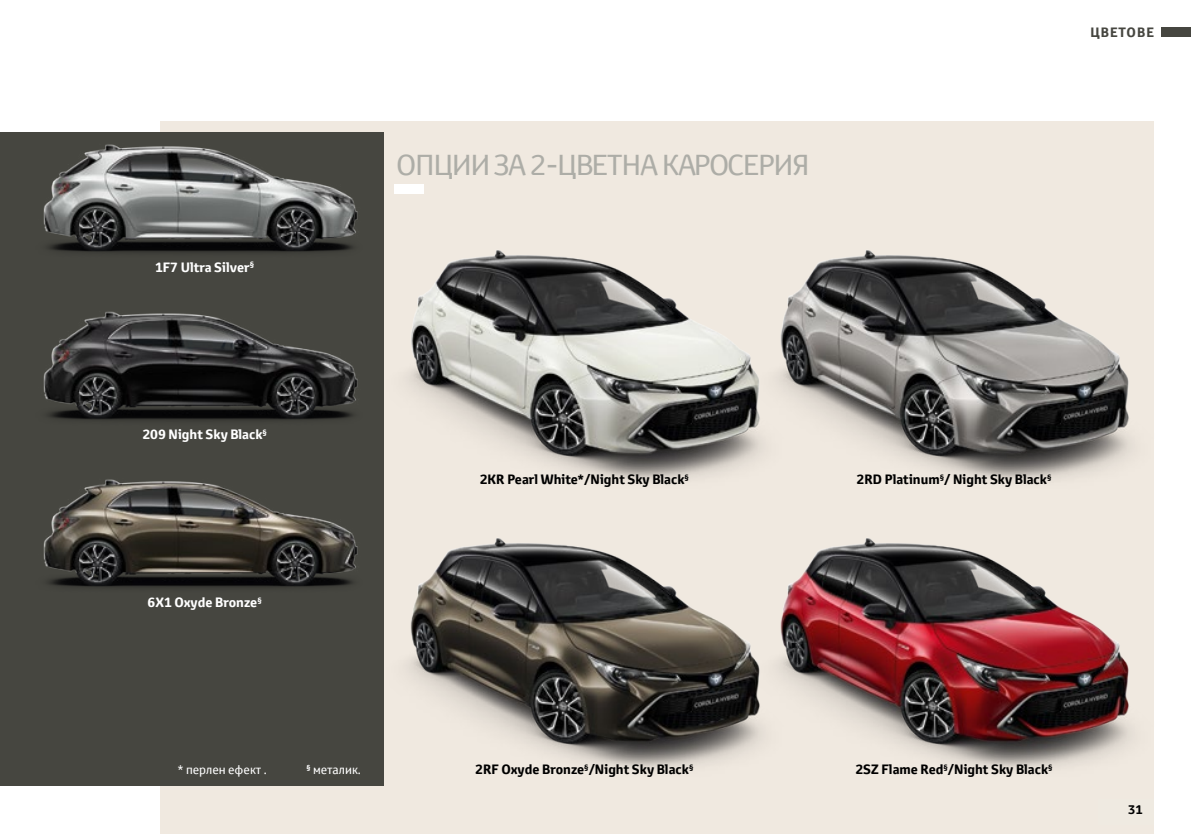
<style>
.page{position:relative;width:1191px;height:834px;background:#fff}
.page>*{position:absolute;margin:0;border:0;box-sizing:border-box;transform-origin:0 0}
.t1{font:28px "Toyota Text";letter-spacing:-.03em;color:#adada7}
.t2{font:700 13.12px "Toyota Text";color:#000}
.t3{font:700 13.12px "Toyota Text";color:#fff}
.t4{font:700 13.12px "Toyota Text";letter-spacing:.08em;color:#464640}
.t5{font:12.25px "Toyota Text";color:#fff}
.t6{font:700 12.25px "Toyota Text";color:#000}
</style>
<div class="page">
<div style="left:160px;top:121px;width:993px;height:712px;background:#f0e9e0"></div>
<div style="left:0;top:132px;width:383px;height:653px;background:#464640"></div>
<div style="left:1161px;top:27px;width:30px;height:10px;background:#464640"></div>
<img style="left:383px;top:246px;width:342px;height:271px">
<img style="left:356px;top:534px;width:369px;height:252px">
<img style="left:725px;top:246px;width:429px;height:271px">
<img style="left:725px;top:534px;width:429px;height:271px">
<div style="left:394px;top:184px;width:30px;height:9px;background:#fff"></div>
<img style="left:43px;top:144px;width:315px;height:109px">
<img style="left:43px;top:311px;width:315px;height:110px">
<img style="left:43px;top:479px;width:338px;height:157px">
<div style="left:1098px;top:799px;width:55px;height:25px;background:#efeae1"></div>
<p class="t3" style="left:155px;top:258px;width:101px">1F7 Ultra Silver<sup>§</sup></p>
<h1 class="t1" style="left:396px;top:147px;width:415px">OПЦИИ ЗА 2-ЦВЕТНА КАРОСЕРИЯ</h1>
<p class="t4" style="left:1090px;top:24px;width:65px">ЦВЕТОВЕ</p>
<p class="t3" style="left:142px;top:426px;width:126px">209 Night Sky Black<sup>§</sup></p>
<p class="t3" style="left:148px;top:593px;width:116px">6X1 Oxyde Bronze<sup>§</sup></p>
<p class="t2" style="left:480px;top:470px;width:211px">2KR Pearl White*/Night Sky Black<sup>§</sup></p>
<p class="t2" style="left:856px;top:470px;width:196px">2RD Platinum<sup>§</sup>/ Night Sky Black<sup>§</sup></p>
<p class="t5" style="left:177px;top:761px;width:91px">* перлен ефект .</p>
<p class="t5" style="left:306px;top:761px;width:56px"><sup>§</sup> металик.</p>
<p class="t2" style="left:855px;top:760px;width:199px">2SZ Flame Red<sup>§</sup>/Night Sky Black<sup>§</sup></p>
<p class="t2" style="left:475px;top:760px;width:220px">2RF Oxyde Bronze<sup>§</sup>/Night Sky Black<sup>§</sup></p>
<p class="t6" style="left:1128px;top:800px;width:16px">31</p>
</div>
